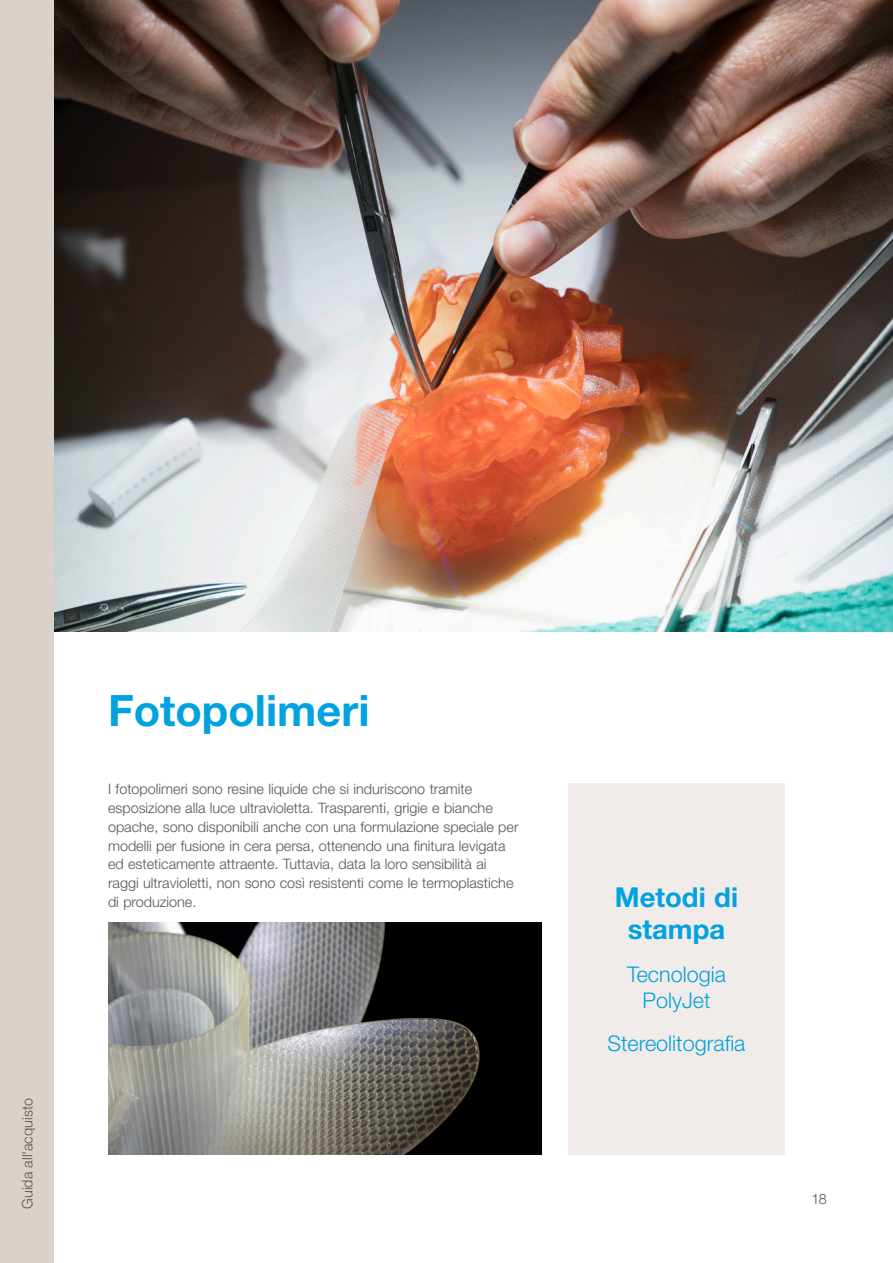
<style>
.page{position:relative;width:893px;height:1263px;background:#fff}
.page>*{position:absolute;margin:0;border:0;box-sizing:border-box;transform-origin:0 0}
.Page_Title{font:700 43.35px "Helvetica Neue LT Std";color:#00a2df}
.Para{font:700 27.45px/31.8px "Helvetica Neue LT Std";color:#00a2df;text-align:center}
.Para-2{font:300 21.6px/26px "Helvetica Neue LT Std";color:#00a2df;text-align:center}
.Para-3{font:300 14.4px/18.8px "Helvetica Neue LT Std";color:#54555a}
</style>
<div class="page">
<div style="left:0;top:0;width:54px;height:1263px;background:#dad1cb"></div>
<div style="left:568px;top:783px;width:217px;height:372px;background:#f1ecea"></div>
<img style="left:54px;top:0;width:839px;height:631px">
<img style="left:108px;top:922px;width:434px;height:233px">
<p class="Page_Title" style="left:108px;top:684px;width:263px">Fotopolimeri</p>
<p class="Para-3" style="left:108px;top:779px;width:412px">I fotopolimeri sono resine liquide che si induriscono tramite esposizione alla luce ultravioletta. Trasparenti, grigie e bianche opache, sono disponibili anche con una formulazione speciale per modelli per fusione in cera persa, ottenendo una finitura levigata ed esteticamente attraente. Tuttavia, data la loro sensibilità ai raggi ultravioletti, non sono così resistenti come le termoplastiche di produzione.</p>
<p class="Para-3" style="left:18px;top:1209px;width:112px;rotate:-90deg">Guida all'acquisto</p>
<p class="Para" style="left:615px;top:881px;width:125px">Metodi di stampa</p>
<p class="Para-2" style="left:627px;top:961px;width:100px">Tecnologia<br>PolyJet</p>
<p class="Para-2" style="left:607px;top:1030px;width:140px">Stereolitografia</p>
<p class="Para-3" style="left:811px;top:1189px;width:17px">18</p>
</div>
